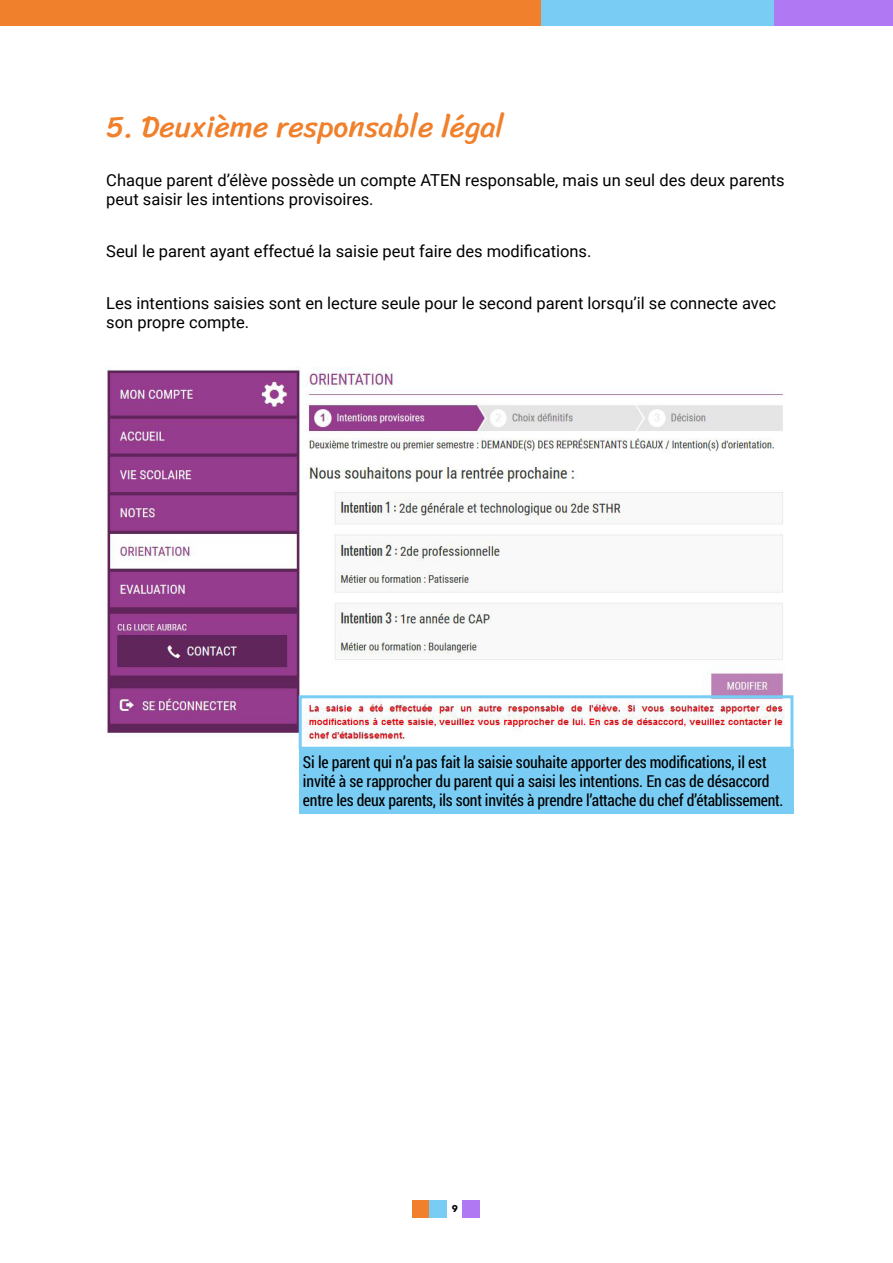
<style>
.page{position:relative;width:893px;height:1263px;background:#fff}
.page>*{position:absolute;margin:0;border:0;box-sizing:border-box;transform-origin:0 0}
.t1{font:30px "Sriracha";color:#f0802b}
.t2{font:16.5px/19px "Roboto";color:#000}
.t3{font:16.5px/18.9px "Roboto Condensed";letter-spacing:-.01em;color:#000}
.t4{font:10.5px "Archive";color:#000}
</style>
<div class="page">
<div style="left:540px;top:0;width:234px;height:26px;background:#79cdf4"></div>
<div style="left:774px;top:0;width:119px;height:26px;background:#b078f2"></div>
<div style="left:0;top:0;width:540px;height:26px;background:#f0802b"></div>
<div style="left:413px;top:1200px;width:17px;height:17px;background:#f0802b"></div>
<div style="left:430px;top:1200px;width:17px;height:17px;background:#79cdf4"></div>
<div style="left:463px;top:1200px;width:17px;height:17px;background:#b078f2"></div>
<img style="left:107px;top:369px;width:678px;height:376px">
<div style="left:299px;top:695px;width:494px;height:55px;border:3px solid #79cdf4"></div>
<div style="left:299px;top:749px;width:494px;height:64px;background:#79cdf4"></div>
<h1 class="t1" style="left:106px;top:109px;width:399px">5. Deuxième responsable légal</h1>
<p class="t2" style="left:106px;top:170px;width:680px">Chaque parent d’élève possède un compte ATEN responsable, mais un seul des deux parents peut saisir les intentions provisoires.</p>
<p class="t2" style="left:106px;top:241px;width:487px">Seul le parent ayant effectué la saisie peut faire des modifications.</p>
<p class="t2" style="left:106px;top:293px;width:671px">Les intentions saisies sont en lecture seule pour le second parent lorsqu’il se connecte avec son propre compte.</p>
<p class="t3" style="left:303px;top:752px;width:482px">Si le parent qui n’a pas fait la saisie souhaite apporter des modifications, il est invité à se rapprocher du parent qui a saisi les intentions. En cas de désaccord entre les deux parents, ils sont invités à prendre l’attache du chef d’établissement.</p>
<p class="t4" style="left:452px;top:1202px;width:8px">9</p>
</div>
